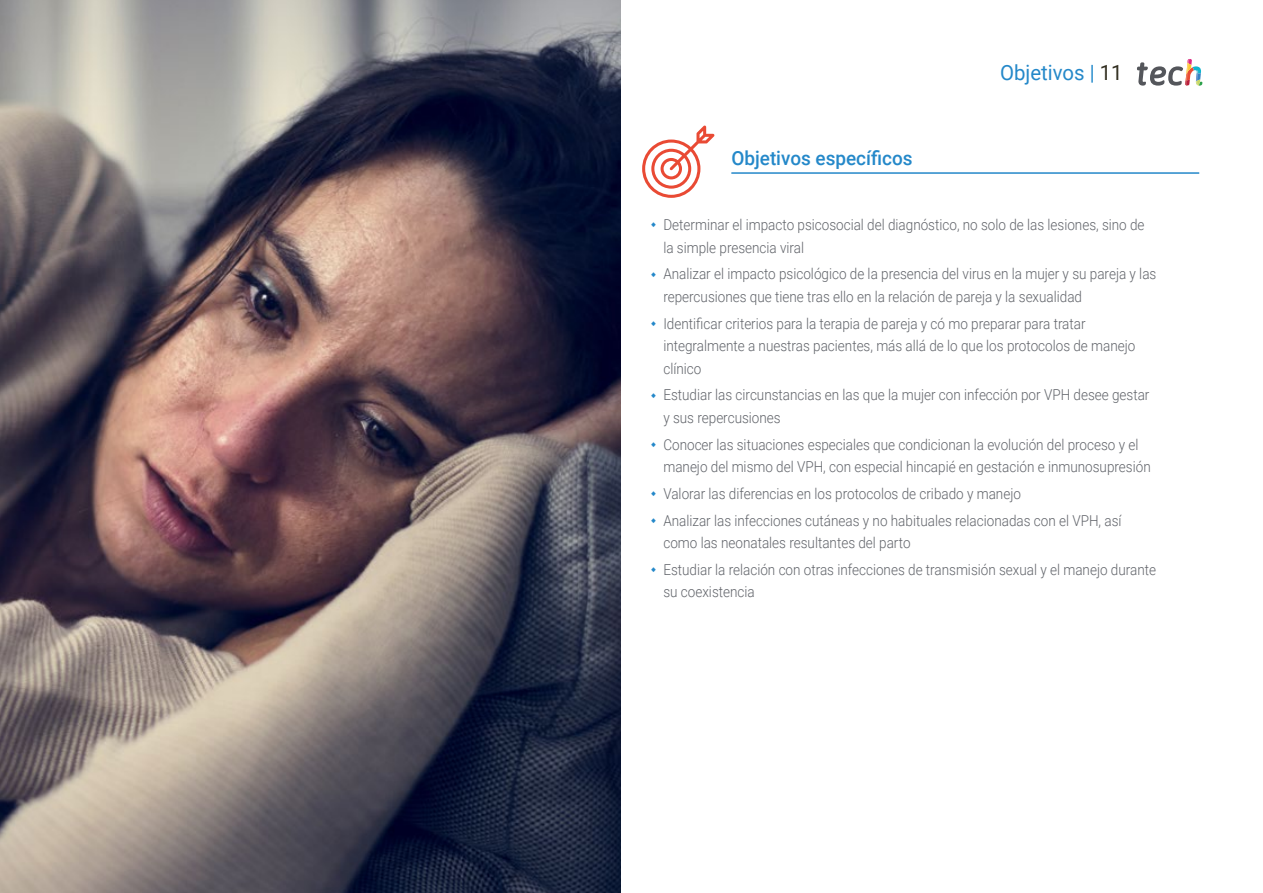
<style>
.page{position:relative;width:1263px;height:893px;background:#fff}
.page>*{position:absolute;margin:0;border:0;box-sizing:border-box;transform-origin:0 0}
.t1{font:21px "Roboto";color:#2488c9}
.t2{font:500 19.5px "Roboto";color:#2488c9}
.t3{font:300 15px/22.5px "Roboto";color:#61646a;scale:.9 1}
.s1{color:#2289cb}
.s2{color:#312e20}
</style>
<div class="page">
<svg style="left:642px;top:125px;width:72px;height:73px"></svg>
<hr style="left:731px;top:173px;width:468px;height:1px;background:#2488c9">
<img style="left:0;top:0;width:621px;height:893px">
<svg style="left:1137px;top:59px;width:65px;height:27px"></svg>
<h2 class="t2" style="left:731px;top:144px;width:183px">Objetivos específicos</h2>
<h1 class="t1" style="left:1000px;top:57px;width:124px">Objetivos <span class="s1">|</span> <span class="s2">11</span></h1>
<p class="t3" style="left:663px;top:213px;width:536px">Determinar el impacto psicosocial del diagnóstico, no solo de las lesiones, sino de la simple presencia viral</p>
<p class="t3" style="left:663px;top:262px;width:549px">Analizar el impacto psicológico de la presencia del virus en la mujer y su pareja y las repercusiones que tiene tras ello en la relación de pareja y la sexualidad</p>
<p class="t3" style="left:663px;top:311px;width:526px">Identificar criterios para la terapia de pareja y có mo preparar para tratar integralmente a nuestras pacientes, más allá de lo que los protocolos de manejo clínico</p>
<p class="t3" style="left:663px;top:383px;width:542px">Estudiar las circunstancias en las que la mujer con infección por VPH desee gestar y sus repercusiones</p>
<p class="t3" style="left:663px;top:432px;width:543px">Conocer las situaciones especiales que condicionan la evolución del proceso y el manejo del mismo del VPH, con especial hincapié en gestación e inmunosupresión</p>
<p class="t3" style="left:663px;top:480px;width:510px;line-height:26.7px">Valorar las diferencias en los protocolos de cribado y manejo<br>Analizar las infecciones cutáneas y no habituales relacionadas con el VPH, así</p>
<p class="t3" style="left:663px;top:529px;width:549px;line-height:26.7px">como las neonatales resultantes del parto<br>Estudiar la relación con otras infecciones de transmisión sexual y el manejo durante</p>
<p class="t3" style="left:663px;top:580px;width:103px">su coexistencia</p>
</div>
